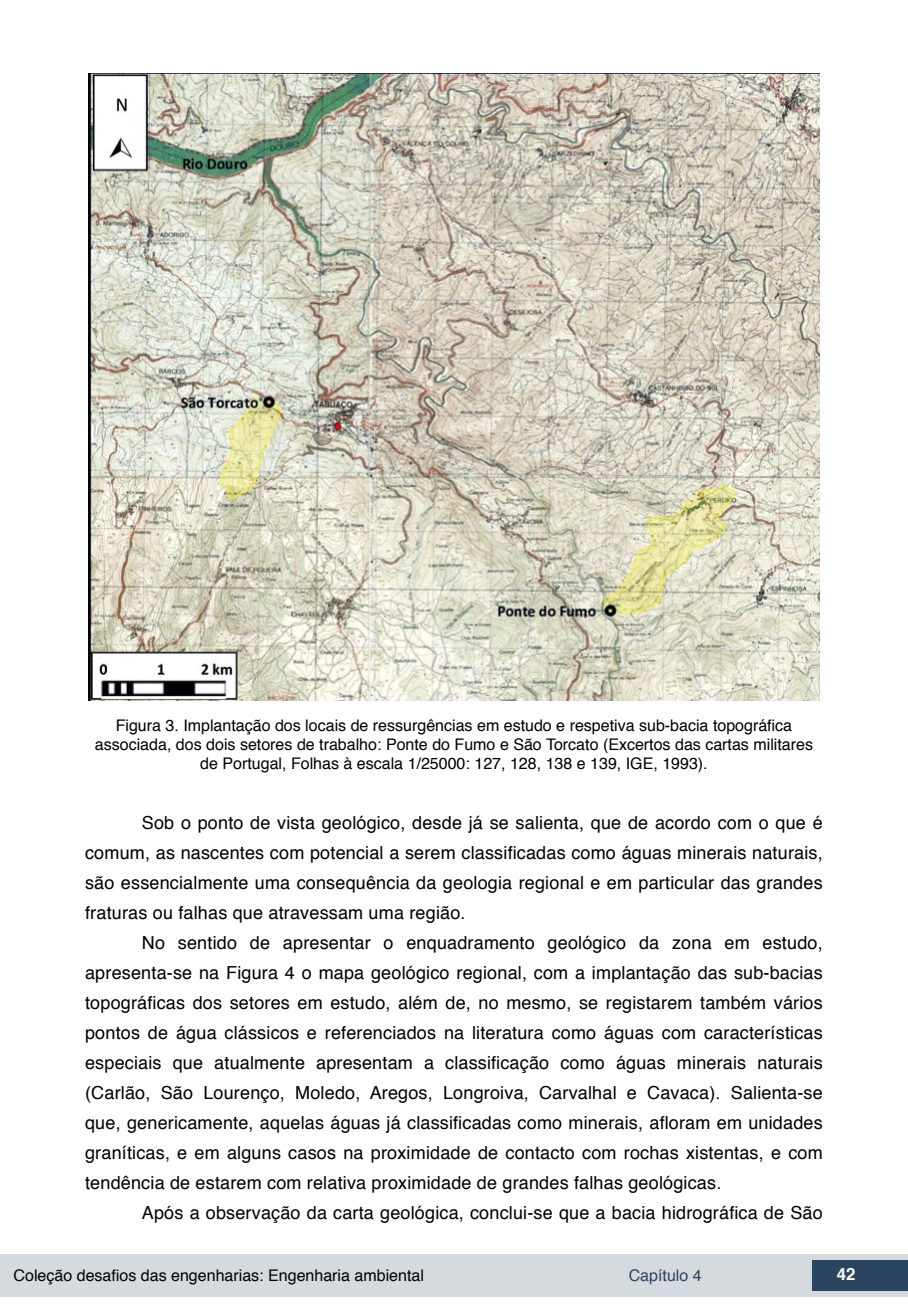
<style>
.page{position:relative;width:908px;height:1304px;background:#fff}
.page>*{position:absolute;margin:0;border:0;box-sizing:border-box;transform-origin:0 0}
.t1{font:18px/30px "Helvetica";letter-spacing:.01em;color:#000;text-align:justify}
.t2{font:700 16.8px "Helvetica";color:#fff}
.t3{font:16px/19.2px "Helvetica";color:#000;text-align:center}
.t4{font:16px "Helvetica";color:#2b445f}
</style>
<div class="page">
<div style="left:0;top:1254px;width:906px;height:43px;background:#d5dadf"></div>
<div style="left:812px;top:1261px;width:95px;height:30px;background:#2b445f"></div>
<img style="left:88px;top:74px;width:731px;height:626px">
<p class="t3" style="left:95px;top:716px;width:719px">Figura 3. Implantação dos locais de ressurgências em estudo e respetiva sub-bacia topográfica associada, dos dois setores de trabalho: Ponte do Fumo e São Torcato (Excertos das cartas militares de Portugal, Folhas à escala 1/25000: 127, 128, 138 e 139, IGE, 1993).</p>
<p class="t1" style="left:85px;top:808px;width:738px;text-indent:57px">Sob o ponto de vista geológico, desde já se salienta, que de acordo com o que é comum, as nascentes com potencial a serem classificadas como águas minerais naturais, são essencialmente uma consequência da geologia regional e em particular das grandes fraturas ou falhas que atravessam uma região.</p>
<p class="t1" style="left:85px;top:928px;width:738px;text-indent:57px">No sentido de apresentar o enquadramento geológico da zona em estudo, apresenta-se na Figura 4 o mapa geológico regional, com a implantação das sub-bacias topográficas dos setores em estudo, além de, no mesmo, se registarem também vários pontos de água clássicos e referenciados na literatura como águas com características especiais que atualmente apresentam a classificação como águas minerais naturais (Carlão, São Lourenço, Moledo, Aregos, Longroiva, Carvalhal e Cavaca). Salienta-se que, genericamente, aquelas águas já classificadas como minerais, afloram em unidades graníticas, e em alguns casos na proximidade de contacto com rochas xistentas, e com tendência de estarem com relativa proximidade de grandes falhas geológicas.</p>
<p class="t1" style="left:142px;top:1198px;width:682px">Após a observação da carta geológica, conclui-se que a bacia hidrográfica de São</p>
<p class="t3" style="left:14px;top:1266px;width:411px">Coleção desafios das engenharias: Engenharia ambiental</p>
<p class="t4" style="left:628px;top:1263px;width:74px">Capítulo 4</p>
<p class="t2" style="left:836px;top:1261px;width:20px">42</p>
</div>
